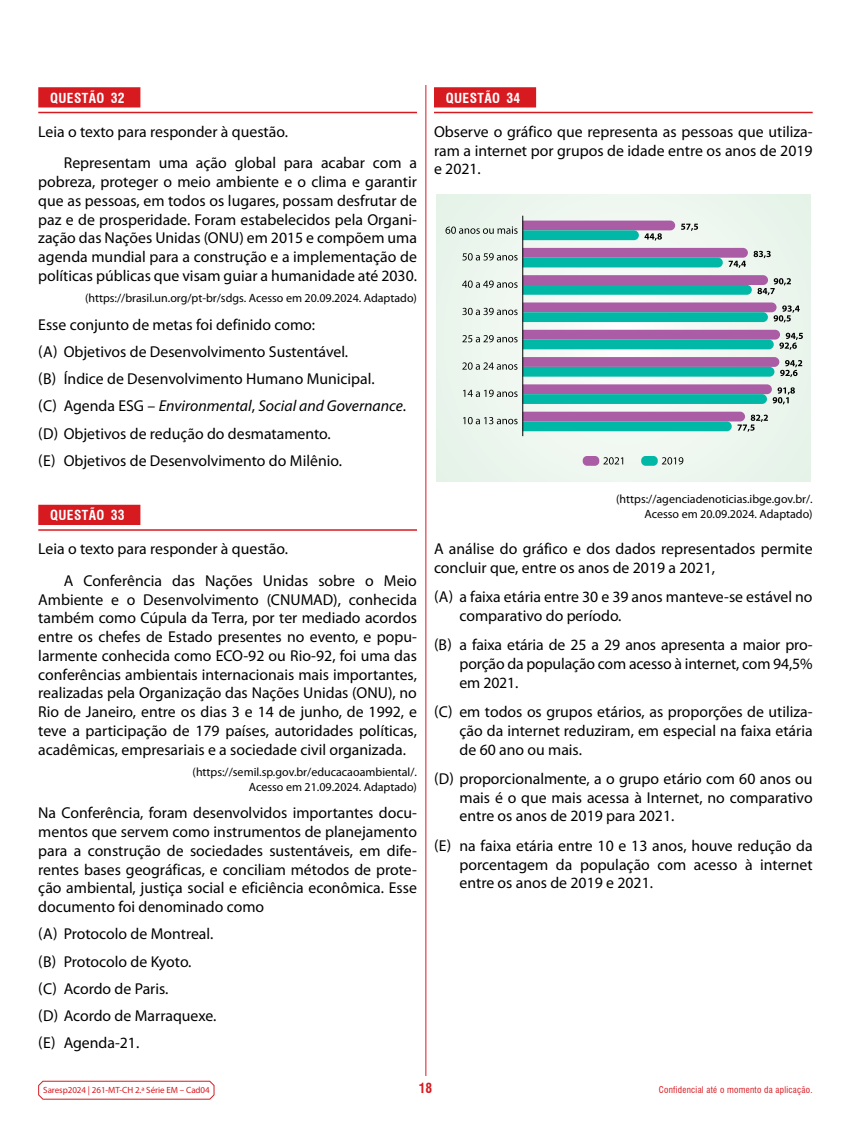
<style>
.page{position:relative;width:851px;height:1127px;background:#fff}
.page>*{position:absolute;margin:0;border:0;box-sizing:border-box;transform-origin:0 0}
.t1{font:15.75px/18.8px "Myriad Pro";color:#000;text-align:justify}
.t2{font:700 condensed 13.5px "Swiss 721 BT";letter-spacing:.03em;color:#fff}
.t3{font:700 condensed 13.5px "Swiss 721 BT";color:#d71920}
.t4{font:12px/15px "Myriad Pro";color:#000;text-align:right}
.t5{font:9px "Myriad Pro";letter-spacing:-.005em;color:#d71920}
.t6{font:condensed 9px "Swiss 721 BT";letter-spacing:.03em;color:#d71920}
.s1{font-style:italic}
</style>
<div class="page">
<svg style="left:38px;top:1080px;width:177px;height:20px"></svg>
<hr style="left:425px;top:85px;width:1px;height:991px;background:#d71920">
<div style="left:434px;top:87px;width:102px;height:20px;background:#d71920"></div>
<hr style="left:434px;top:112px;width:378px;height:1px;background:#d71920">
<img style="left:436px;top:194px;width:374px;height:287px">
<hr style="left:522px;top:216px;width:1px;height:220px;background:#000">
<svg style="left:445px;top:221px;width:253px;height:20px;background:#99b1bd"></svg>
<svg style="left:753px;top:251px;width:17px;height:7px"></svg>
<svg style="left:462px;top:248px;width:285px;height:20px;background:#7ba0b2"></svg>
<svg style="left:462px;top:275px;width:328px;height:20px;background:#7ba0b2"></svg>
<svg style="left:462px;top:302px;width:337px;height:20px;background:#79a0b1"></svg>
<svg style="left:462px;top:330px;width:340px;height:20px;background:#78a1b2"></svg>
<svg style="left:462px;top:357px;width:340px;height:20px;background:#779fb0"></svg>
<svg style="left:463px;top:384px;width:331px;height:20px;background:#77a0b1"></svg>
<svg style="left:463px;top:412px;width:304px;height:20px;background:#7ea5b4"></svg>
<div style="left:582px;top:456px;width:17px;height:10px;background:#aa5ca4;border-radius:4px"></div>
<div style="left:641px;top:456px;width:16px;height:10px;background:#00b8a5;border-radius:4px"></div>
<svg style="left:603px;top:457px;width:20px;height:7px"></svg>
<svg style="left:661px;top:457px;width:22px;height:7px"></svg>
<div style="left:38px;top:87px;width:102px;height:20px;background:#d71920"></div>
<hr style="left:38px;top:112px;width:379px;height:1px;background:#d71920">
<div style="left:38px;top:505px;width:102px;height:20px;background:#d71920"></div>
<hr style="left:38px;top:529px;width:379px;height:2px;background:#d71920">
<p class="t2" style="left:50px;top:90px;width:76px">QUESTÃO 32</p>
<p class="t1" style="left:64px;top:116px;width:354px;line-height:31.5px;text-indent:-26px">Leia o texto para responder à questão.<br>Representam uma ação global para acabar com a</p>
<p class="t1" style="left:38px;top:172px;width:380px">pobreza, proteger o meio ambiente e o clima e garantir que as pessoas, em todos os lugares, possam desfrutar de paz e de prosperidade. Foram estabelecidos pela Organi&shy;zação das Nações Unidas (ONU) em 2015 e compõem uma agenda mundial para a construção e a implementação de políticas públicas que visam guiar a humanidade até 2030.</p>
<p class="t4" style="left:85px;top:291px;width:333px">(https://brasil.un.org/pt-br/sdgs. Acesso em 20.09.2024. Adaptado)</p>
<p class="t1" style="left:38px;top:310px;width:369px;line-height:27.3px;text-align:left">Esse conjunto de metas foi definido como:<br>(A) Objetivos de Desenvolvimento Sustentável.<br>(B) Índice de Desenvolvimento Humano Municipal.<br>(C) Agenda ESG – <span class="s1">Environmental</span>, <span class="s1">Social and Governance</span>. (D) Objetivos de redução do desmatamento.<br>(E) Objetivos de Desenvolvimento do Milênio.</p>
<p class="t2" style="left:50px;top:507px;width:76px">QUESTÃO 33</p>
<p class="t1" style="left:64px;top:533px;width:354px;line-height:31.5px;text-indent:-26px">Leia o texto para responder à questão.<br>A Conferência das Nações Unidas sobre o Meio</p>
<p class="t1" style="left:38px;top:590px;width:380px">Ambiente e o Desenvolvimento (CNUMAD), conhecida também como Cúpula da Terra, por ter mediado acordos entre os chefes de Estado presentes no evento, e popu&shy;larmente conhecida como ECO-92 ou Rio-92, foi uma das conferências ambientais internacionais mais importantes, realizadas pela Organização das Nações Unidas (ONU), no Rio de Janeiro, entre os dias 3 e 14 de junho, de 1992, e teve a participação de 179 países, autoridades políticas, acadêmicas, empresariais e a sociedade civil organizada.</p>
<p class="t4" style="left:192px;top:764px;width:226px">(https://semil.sp.gov.br/educacaoambiental/.<br>Acesso em 21.09.2024. Adaptado)</p>
<p class="t1" style="left:38px;top:803px;width:380px">Na Conferência, foram desenvolvidos importantes docu&shy;mentos que servem como instrumentos de planejamento para a construção de sociedades sustentáveis, em dife&shy;rentes bases geográficas, e conciliam métodos de prote&shy;ção ambiental, justiça social e eficiência econômica. Esse documento foi denominado como</p>
<p class="t1" style="left:38px;top:920px;width:180px;line-height:27.3px;text-align:left">(A) Protocolo de Montreal. (B) Protocolo de Kyoto.<br>(C) Acordo de Paris.<br>(D) Acordo de Marraquexe. (E) Agenda-21.</p>
<p class="t2" style="left:446px;top:90px;width:76px">QUESTÃO 34</p>
<p class="t1" style="left:434px;top:122px;width:380px">Observe o gráfico que representa as pessoas que utiliza&shy;ram a internet por grupos de idade entre os anos de 2019 e 2021.</p>
<p class="t4" style="left:616px;top:491px;width:198px">(https://agenciadenoticias.ibge.gov.br/.<br>Acesso em 20.09.2024. Adaptado)</p>
<p class="t1" style="left:434px;top:539px;width:380px">A análise do gráfico e dos dados representados permite concluir que, entre os anos de 2019 a 2021,</p>
<p class="t1" style="left:459px;top:587px;width:354px;text-indent:-26px">(A) a faixa etária entre 30 e 39 anos manteve-se estável no comparativo do período.</p>
<p class="t1" style="left:459px;top:635px;width:354px;text-indent:-26px">(B) a faixa etária de 25 a 29 anos apresenta a maior pro&shy;porção da população com acesso à internet, com 94,5% em 2021.</p>
<p class="t1" style="left:459px;top:702px;width:354px;text-indent:-26px">(C) em todos os grupos etários, as proporções de utiliza&shy;ção da internet reduziram, em especial na faixa etária de 60 ano ou mais.</p>
<p class="t1" style="left:459px;top:769px;width:354px;text-indent:-26px">(D) proporcionalmente, a o grupo etário com 60 anos ou mais é o que mais acessa à Internet, no comparativo entre os anos de 2019 para 2021.</p>
<p class="t1" style="left:459px;top:836px;width:354px;text-indent:-26px">(E) na faixa etária entre 10 e 13 anos, houve redução da porcentagem da população com acesso à internet entre os anos de 2019 e 2021.</p>
<p class="t5" style="left:43px;top:1084px;width:168px">Saresp2024 | 261-MT-CH 2.ª Série EM – Cad04</p>
<p class="t3" style="left:418px;top:1079px;width:15px">18</p>
<p class="t6" style="left:658px;top:1084px;width:155px">Confidencial até o momento da aplicação.</p>
</div>
